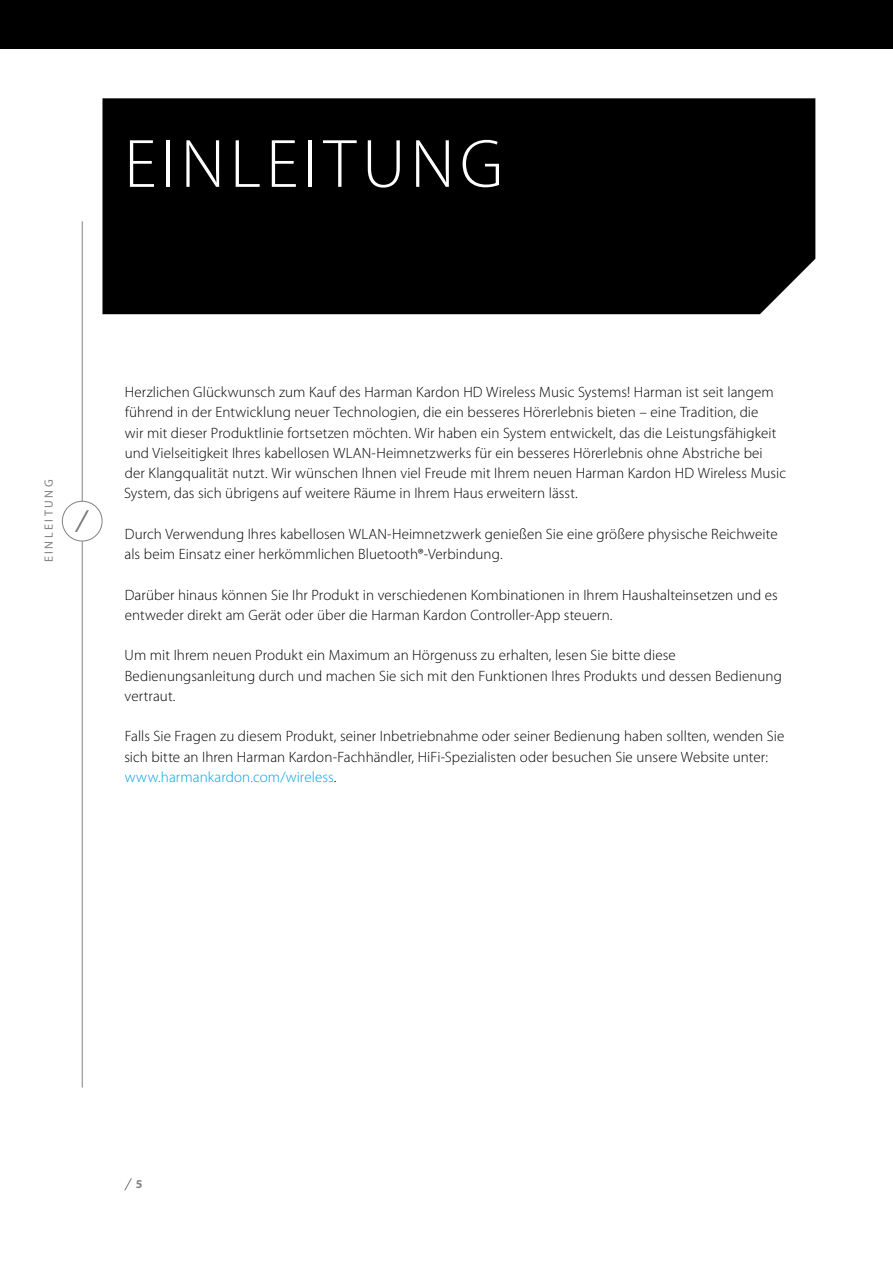
<style>
.page{position:relative;width:893px;height:1263px;background:#fff}
.page>*{position:absolute;margin:0;border:0;box-sizing:border-box;transform-origin:0 0}
.t1{font:300 69px "Myriad Pro";color:#fff}
.t2{font:300 15px/20.2px "Myriad Pro";letter-spacing:.005em;color:#000}
.t3{font:12px "Myriad Pro";letter-spacing:.205em;color:#808284}
.t4{font:700 12px "Myriad Pro";color:#808284}
.s1{color:#00a1e0}
</style>
<div class="page">
<svg style="left:124px;top:1178px;width:8px;height:12px"></svg>
<hr style="left:82px;top:541px;width:1px;height:546px;background:#808284">
<hr style="left:82px;top:221px;width:1px;height:281px;background:#808284">
<div style="left:62px;top:501px;width:40px;height:40px;border:1px solid #808284;border-radius:50%"></div>
<svg style="left:75px;top:510px;width:14px;height:22px"></svg>
<div style="left:102px;top:98px;width:713px;height:216px;background:#000"></div>
<div style="left:0;top:0;width:893px;height:49px;background:#000"></div>
<h1 class="t1" style="left:124px;top:126px;width:75px">Einleitung</h1>
<p class="t3" style="left:42px;top:562px;width:83px;rotate:-90deg">Ein lei tung</p>
<p class="t2" style="left:124px;top:382px;width:663px">Herzlichen Glückwunsch zum Kauf des Harman Kardon HD Wireless Music Systems! Harman ist seit langem führend in der Entwicklung neuer Technologien, die ein besseres Hörerlebnis bieten – eine Tradition, die<br>wir mit dieser Produktlinie fortsetzen möchten. Wir haben ein System entwickelt, das die Leistungsfähigkeit und Vielseitigkeit Ihres kabellosen WLAN-Heimnetzwerks für ein besseres Hörerlebnis ohne Abstriche bei der Klangqualität nutzt. Wir wünschen Ihnen viel Freude mit Ihrem neuen Harman Kardon HD Wireless Music System, das sich übrigens auf weitere Räume in Ihrem Haus erweitern lässt.</p>
<p class="t2" style="left:125px;top:524px;width:654px">Durch Verwendung Ihres kabellosen WLAN-Heimnetzwerk genießen Sie eine größere physische Reichweite als beim Einsatz einer herkömmlichen Bluetooth®-Verbindung.</p>
<p class="t2" style="left:125px;top:585px;width:654px">Darüber hinaus können Sie Ihr Produkt in verschiedenen Kombinationen in Ihrem Haushalteinsetzen und es entweder direkt am Gerät oder über die Harman Kardon Controller-App steuern.</p>
<p class="t2" style="left:125px;top:645px;width:659px">Um mit Ihrem neuen Produkt ein Maximum an Hörgenuss zu erhalten, lesen Sie bitte diese<br>Bedienungsanleitung durch und machen Sie sich mit den Funktionen Ihres Produkts und dessen Bedienung vertraut.</p>
<p class="t2" style="left:124px;top:726px;width:661px">Falls Sie Fragen zu diesem Produkt, seiner Inbetriebnahme oder seiner Bedienung haben sollten, wenden Sie sich bitte an Ihren Harman Kardon-Fachhändler, HiFi-Spezialisten oder besuchen Sie unsere Website unter: <span class="s1">www.harmankardon.com/wireless</span>.</p>
<p class="t4" style="left:136px;top:1176px;width:8px">5</p>
</div>
